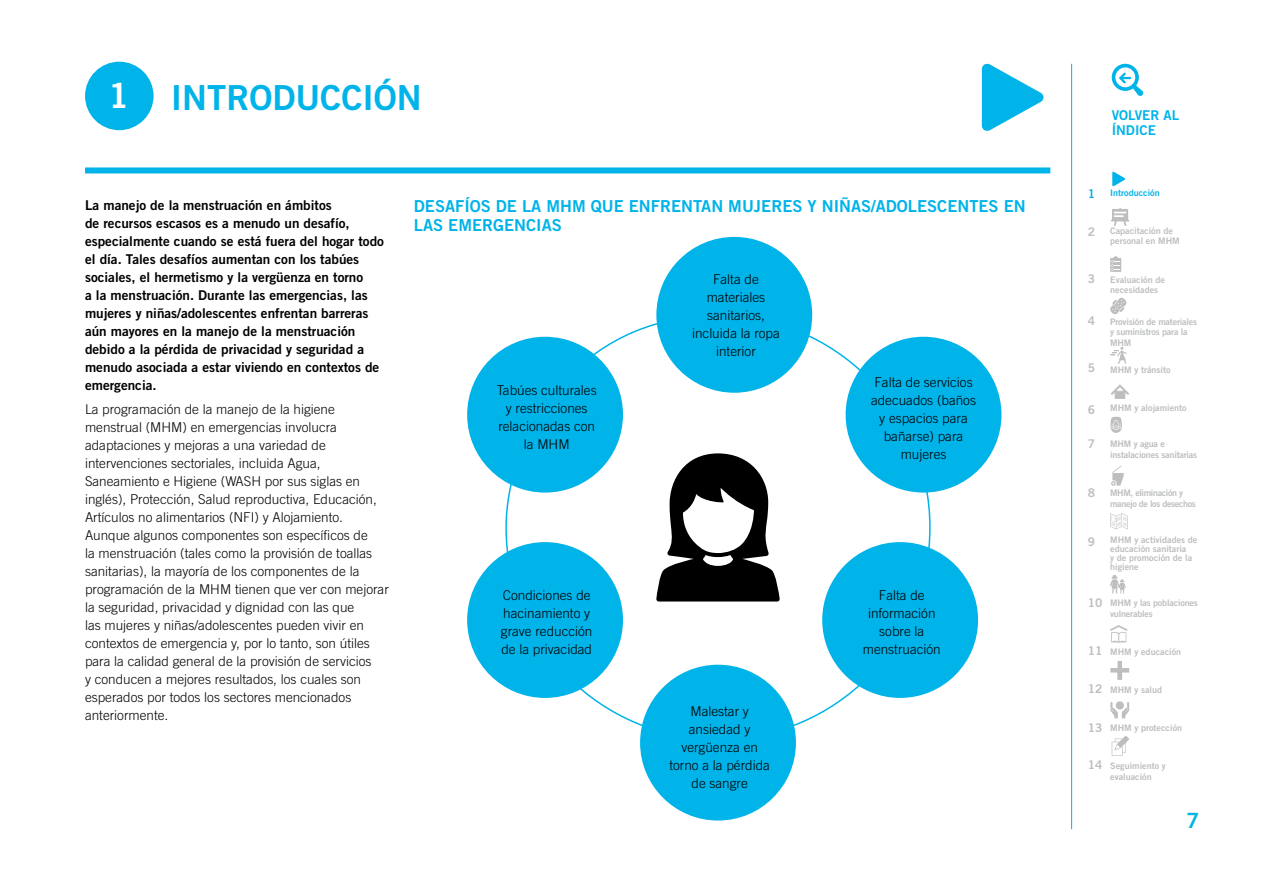
<style>
.page{position:relative;width:1263px;height:893px;background:#fff}
.page>*{position:absolute;margin:0;border:0;box-sizing:border-box;transform-origin:0 0}
.t1{font:34.5px "Trade Gothic LT Std Bd 2";color:#00b3e9}
.t2{font:21px "Trade Gothic LT Std Bd 2";color:#00b3e9}
.t3{font:16.5px/19.5px "Trade Gothic LT Std Bd 2";color:#00b3e9}
.t4{font:300 13.5px/18px "Trade Gothic LT Std";color:#000;text-align:center}
.t5{font:13.5px/18px "Trade Gothic LT Std Bd 2";color:#000}
.t6{font:13.5px/15px "Trade Gothic LT Std Bd 2";color:#00b3e9}
.t7{font:12px "Trade Gothic LT Std Bd 2";color:#bcbec0}
.t8{font:12px "Trade Gothic LT Std Bd 2";color:#00b3e9}
.t9{font:9px/10.5px "Trade Gothic LT Std Bd 2";color:#bcbec0}
.t10{font:9px/10.5px "Trade Gothic LT Std Bd 2";letter-spacing:-.02em;color:#bcbec0}
.t11{font:9px/10.5px "Trade Gothic LT Std Bd 2";letter-spacing:-.04em;color:#bcbec0}
.t12{font:9px "Trade Gothic LT Std Bd 2";color:#00b3e9}
.s1{color:#fff}
</style>
<div class="page">
<div style="left:85px;top:62px;width:69px;height:68px;background:#00b3e9;border-radius:50%"></div>
<svg style="left:982px;top:64px;width:61px;height:67px"></svg>
<div style="left:85px;top:167px;width:965px;height:6px;background:#00b3e9"></div>
<svg style="left:656px;top:453px;width:124px;height:148px"></svg>
<div style="left:656px;top:237px;width:156px;height:156px;background:#00b3e9;border-radius:50%"></div>
<div style="left:846px;top:337px;width:155px;height:156px;background:#00b3e9;border-radius:50%"></div>
<div style="left:822px;top:542px;width:156px;height:156px;background:#00b3e9;border-radius:50%"></div>
<div style="left:640px;top:665px;width:156px;height:155px;background:#00b3e9;border-radius:50%"></div>
<div style="left:467px;top:542px;width:156px;height:156px;background:#00b3e9;border-radius:50%"></div>
<div style="left:467px;top:337px;width:156px;height:156px;background:#00b3e9;border-radius:50%"></div>
<svg style="left:1112px;top:64px;width:31px;height:32px"></svg>
<svg style="left:1112px;top:172px;width:13px;height:14px"></svg>
<svg style="left:1110px;top:298px;width:17px;height:16px"></svg>
<svg style="left:1110px;top:347px;width:17px;height:17px"></svg>
<svg style="left:1110px;top:256px;width:11px;height:16px"></svg>
<div style="left:1114px;top:391px;width:11px;height:8px;background:#bcbec0"></div>
<svg style="left:1111px;top:384px;width:18px;height:13px"></svg>
<svg style="left:1111px;top:466px;width:12px;height:20px"></svg>
<div style="left:1117px;top:661px;width:5px;height:19px;background:#bcbec0"></div>
<div style="left:1110px;top:668px;width:19px;height:5px;background:#bcbec0"></div>
<svg style="left:1110px;top:701px;width:19px;height:17px"></svg>
<svg style="left:1112px;top:736px;width:17px;height:20px"></svg>
<svg style="left:1111px;top:208px;width:18px;height:18px"></svg>
<svg style="left:1110px;top:625px;width:17px;height:18px"></svg>
<svg style="left:1110px;top:575px;width:16px;height:19px"></svg>
<svg style="left:1110px;top:417px;width:12px;height:16px"></svg>
<svg style="left:1110px;top:513px;width:18px;height:16px"></svg>
<hr style="left:1071px;top:64px;width:1px;height:765px;background:#00b3e9">
<h1 class="t1" style="left:108px;top:76px;width:315px"><span class="s1">1</span> INTRODUCCIÓN</h1>
<p class="t5" style="left:85px;top:196px;width:300px">La manejo de la menstruación en ámbitos<br>de recursos escasos es a menudo un desafío, especialmente cuando se está fuera del hogar todo el día. Tales desafíos aumentan con los tabúes sociales, el hermetismo y la vergüenza en torno<br>a la menstruación. Durante las emergencias, las mujeres y niñas/adolescentes enfrentan barreras aún mayores en la manejo de la menstruación debido a la pérdida de privacidad y seguridad a menudo asociada a estar viviendo en contextos de emergencia.</p>
<p class="t4" style="left:85px;top:400px;width:305px;text-align:left">La programación de la manejo de la higiene menstrual (MHM) en emergencias involucra adaptaciones y mejoras a una variedad de intervenciones sectoriales, incluida Agua, Saneamiento e Higiene (WASH por sus siglas en inglés), Protección, Salud reproductiva, Educación, Artículos no alimentarios (NFI) y Alojamiento.<br>Aunque algunos componentes son específicos de<br>la menstruación (tales como la provisión de toallas sanitarias), la mayoría de los componentes de la programación de la MHM tienen que ver con mejorar la seguridad, privacidad y dignidad con las que<br>las mujeres y niñas/adolescentes pueden vivir en contextos de emergencia y, por lo tanto, son útiles para la calidad general de la provisión de servicios<br>y conducen a mejores resultados, los cuales son esperados por todos los sectores mencionados anteriormente.</p>
<p class="t3" style="left:414px;top:196px;width:613px">DESAFÍOS DE LA MHM QUE ENFRENTAN MUJERES Y NIÑAS/ADOLESCENTES EN<br>LAS EMERGENCIAS</p>
<p class="t4" style="left:497px;top:381px;width:102px">Tabúes culturales y restricciones relacionadas con la MHM</p>
<p class="t4" style="left:501px;top:586px;width:93px;text-align:left">Condiciones de hacinamiento y grave reducción de la privacidad</p>
<p class="t4" style="left:692px;top:270px;width:89px">Falta de materiales sanitarios, incluida la ropa interior</p>
<p class="t4" style="left:669px;top:702px;width:102px">Malestar y ansiedad y vergüenza en torno a la pérdida de sangre</p>
<p class="t4" style="left:871px;top:373px;width:107px">Falta de servicios adecuados (baños y espacios para bañarse) para mujeres</p>
<p class="t4" style="left:863px;top:586px;width:80px">Falta de información sobre la menstruación</p>
<p class="t6" style="left:1112px;top:108px;width:69px">VOLVER AL<br>ÍNDICE</p>
<p class="t8" style="left:1088px;top:186px;width:9px">1</p>
<p class="t7" style="left:1088px;top:224px;width:9px">2</p>
<p class="t7" style="left:1088px;top:271px;width:9px">3</p>
<p class="t7" style="left:1088px;top:313px;width:9px">4</p>
<p class="t7" style="left:1088px;top:360px;width:9px">5</p>
<p class="t7" style="left:1088px;top:402px;width:9px">6</p>
<p class="t7" style="left:1088px;top:436px;width:9px">7</p>
<p class="t7" style="left:1088px;top:485px;width:9px">8</p>
<p class="t7" style="left:1088px;top:534px;width:9px">9</p>
<p class="t7" style="left:1088px;top:595px;width:16px">10</p>
<p class="t7" style="left:1088px;top:643px;width:16px">11</p>
<p class="t7" style="left:1088px;top:682px;width:16px">12</p>
<p class="t7" style="left:1088px;top:720px;width:16px">13</p>
<p class="t7" style="left:1088px;top:757px;width:16px">14</p>
<p class="t12" style="left:1110px;top:187px;width:51px">Introducción</p>
<p class="t9" style="left:1110px;top:225px;width:71px">Capacitación de personal en MHM</p>
<p class="t9" style="left:1110px;top:274px;width:56px">Evaluación de necesidades</p>
<p class="t10" style="left:1110px;top:316px;width:89px">Provisión de materiales y suministros para la<br>MHM</p>
<p class="t9" style="left:1110px;top:365px;width:62px">MHM y tránsito</p>
<p class="t9" style="left:1110px;top:403px;width:78px">MHM y alojamiento</p>
<p class="t10" style="left:1110px;top:439px;width:89px">MHM y agua e instalaciones sanitarias</p>
<p class="t11" style="left:1110px;top:487px;width:87px">MHM, eliminación y manejo de los desechos</p>
<p class="t9" style="left:1110px;top:535px;width:89px;line-height:9px">MHM y actividades de educación sanitaria<br>y de promoción de la higiene</p>
<p class="t10" style="left:1110px;top:598px;width:89px">MHM y las poblaciones vulnerables</p>
<p class="t9" style="left:1110px;top:646px;width:72px">MHM y educación</p>
<p class="t9" style="left:1110px;top:684px;width:53px">MHM y salud</p>
<p class="t9" style="left:1110px;top:723px;width:73px">MHM y protección</p>
<p class="t9" style="left:1110px;top:761px;width:57px">Seguimiento y evaluación</p>
<h2 class="t2" style="left:1186px;top:808px;width:14px">7</h2>
</div>
